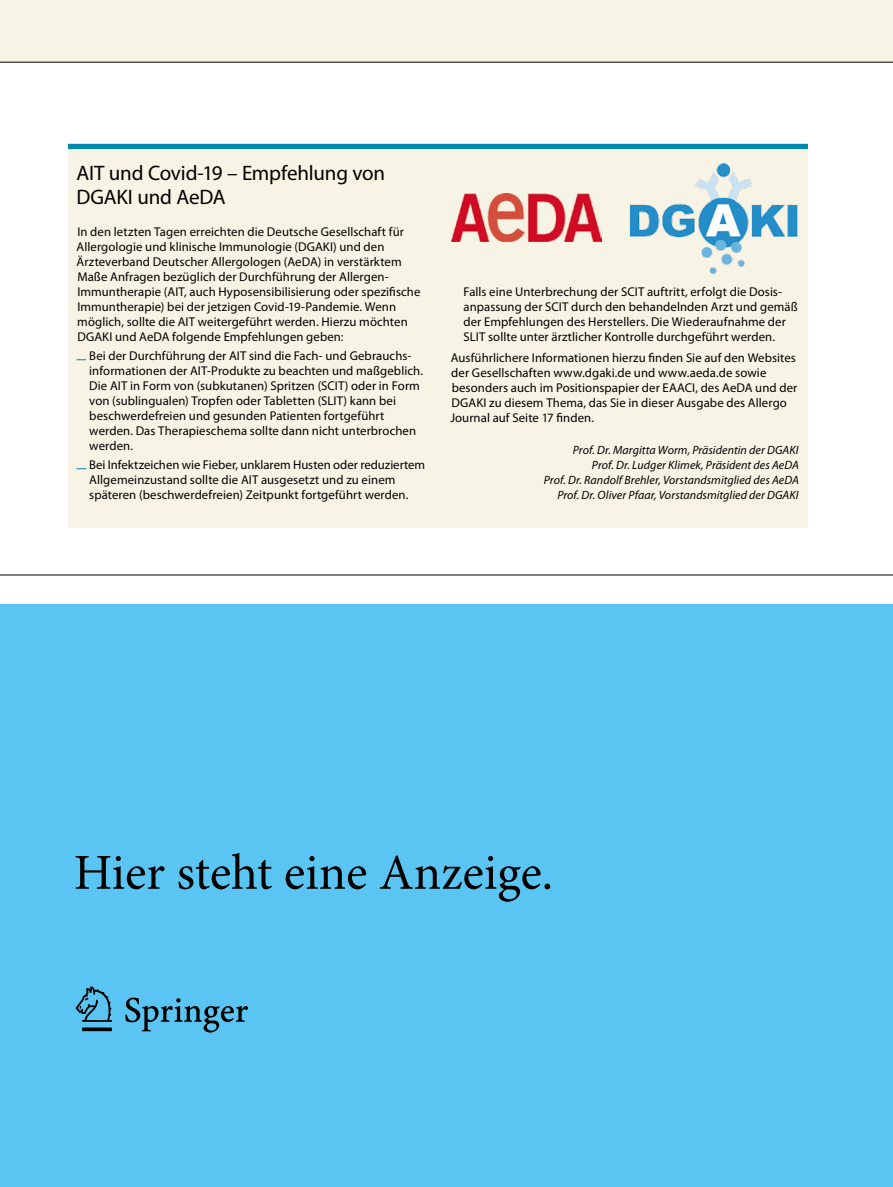
<style>
.page{position:relative;width:893px;height:1187px;background:#fff}
.page>*{position:absolute;margin:0;border:0;box-sizing:border-box;transform-origin:0 0}
.Box_Heading_1{font:21px/24px "Myriad Pro";letter-spacing:-.01em;color:#000}
.Para_Box{font:12.75px/15px "Myriad Pro";letter-spacing:.005em;color:#000}
.Para_Box-2{font:italic 12px "Myriad Pro";letter-spacing:.005em;color:#000}
.s1{font-weight:600;color:#0088ad}
</style>
<div class="page">
<div style="left:0;top:0;width:893px;height:62px;background:#f7f4e5"></div>
<div style="left:68px;top:148px;width:740px;height:379px;background:#f7f4e5"></div>
<div style="left:68px;top:144px;width:740px;height:5px;background:#0088ad"></div>
<img style="left:629px;top:163px;width:169px;height:110px">
<img style="left:451px;top:194px;width:151px;height:48px">
<hr style="left:0;top:62px;width:893px;height:1px;background:#000">
<hr style="left:0;top:574px;width:893px;height:1px;background:#000">
<div style="left:0;top:604px;width:893px;height:582px;background:#5ac5f2"></div>
<svg style="left:76px;top:853px;width:474px;height:48px"></svg>
<svg style="left:76px;top:986px;width:172px;height:46px"></svg>
<p class="Box_Heading_1" style="left:77px;top:160px;width:310px">AIT und Covid-19 – Empfehlung von<br>DGAKI und AeDA</p>
<p class="Para_Box" style="left:77px;top:224px;width:345px">In den letzten Tagen erreichten die Deutsche Gesellschaft für Allergologie und klinische Immunologie (DGAKI) und den Ärzteverband Deutscher Allergologen (AeDA) in verstärktem Maße Anfragen bezüglich der Durchführung der Allergen-Immuntherapie (AIT, auch Hyposensibilisierung oder spezifische Immuntherapie) bei der jetzigen Covid-19-Pandemie. Wenn möglich, sollte die AIT weitergeführt werden. Hierzu möchten DGAKI und AeDA folgende Empfehlungen geben:</p>
<p class="Para_Box" style="left:89px;top:348px;width:335px;text-indent:-13px"><span class="s1">—</span> Bei der Durchführung der AIT sind die Fach- und Gebrauchs&shy;informationen der AIT-Produkte zu beachten und maßgeblich.<br>Die AIT in Form von (subkutanen) Spritzen (SCIT) oder in Form von (sublingualen) Tropfen oder Tabletten (SLIT) kann bei beschwerdefreien und gesunden Patienten fortgeführt werden. Das Therapieschema sollte dann nicht unterbrochen werden.</p>
<p class="Para_Box" style="left:89px;top:457px;width:337px;text-indent:-13px"><span class="s1">—</span> Bei Infektzeichen wie Fieber, unklarem Husten oder reduziertem<br>Allgemeinzustand sollte die AIT ausgesetzt und zu einem späteren (beschwerdefreien) Zeitpunkt fortgeführt werden.</p>
<p class="Para_Box" style="left:463px;top:284px;width:336px">Falls eine Unterbrechung der SCIT auftritt, erfolgt die Dosis&shy;anpassung der SCIT durch den behandelnden Arzt und gemäß der Empfehlungen des Herstellers. Die Wiederaufnahme der SLIT sollte unter ärztlicher Kontrolle durchgeführt werden.</p>
<p class="Para_Box" style="left:450px;top:350px;width:349px">Ausführlichere Informationen hierzu finden Sie auf den Websites der Gesellschaften www.dgaki.de und www.aeda.de sowie besonders auch im Positionspapier der EAACI, des AeDA und der DGAKI zu diesem Thema, das Sie in dieser Ausgabe des Allergo Journal auf Seite 17 finden.</p>
<p class="Para_Box-2" style="left:573px;top:443px;width:227px">Prof. Dr. Margitta Worm, Präsidentin der DGAKI</p>
<p class="Para_Box-2" style="left:592px;top:458px;width:208px">Prof. Dr. Ludger Klimek, Präsident des AeDA</p>
<p class="Para_Box-2" style="left:544px;top:473px;width:256px">Prof. Dr. Randolf Brehler, Vorstandsmitglied des AeDA</p>
<p class="Para_Box-2" style="left:557px;top:488px;width:243px">Prof. Dr. Oliver Pfaar, Vorstandsmitglied der DGAKI</p>
</div>
